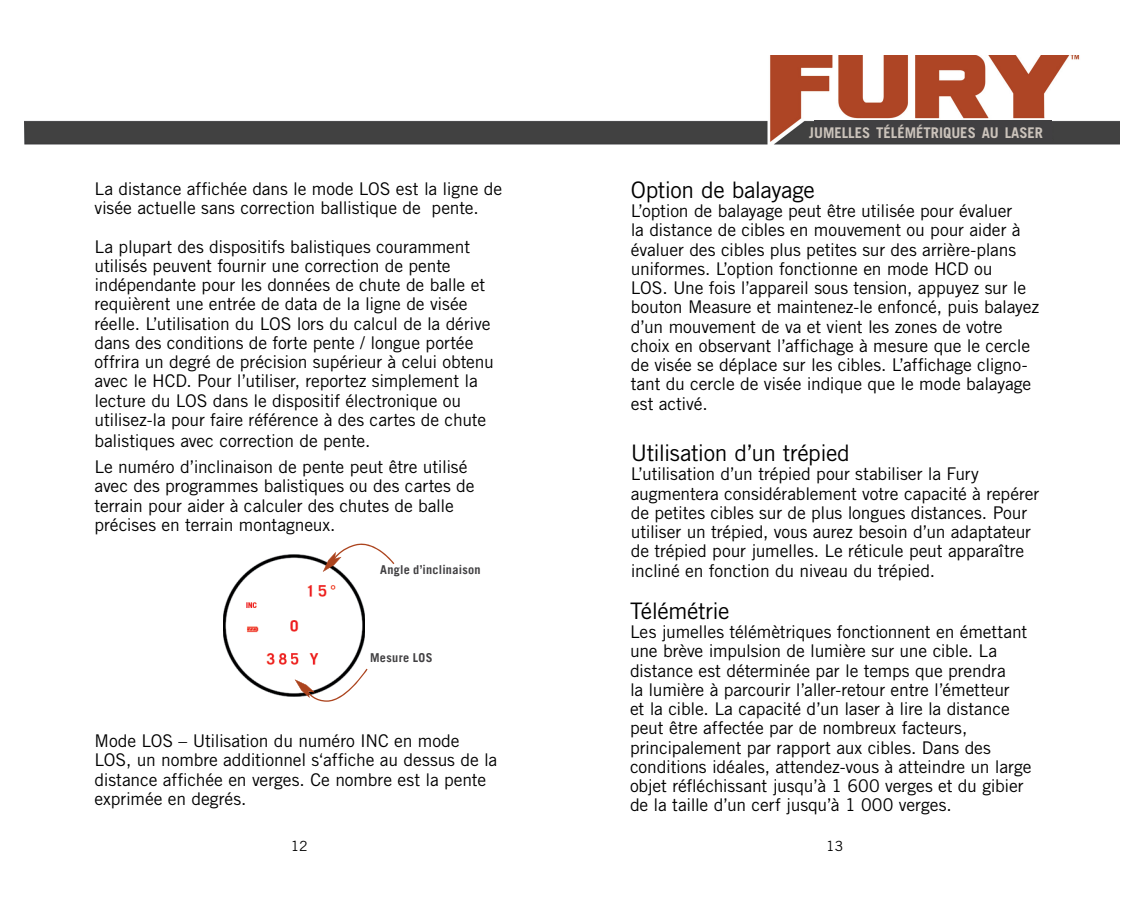
<style>
.page{position:relative;width:1134px;height:914px;background:#fff}
.page>*{position:absolute;margin:0;border:0;box-sizing:border-box;transform-origin:0 0}
.t1{font:22.75px "Trade Gothic LT Std";letter-spacing:-.02em;color:#000}
.t2{font:17.5px/19.2px "Trade Gothic LT Std";letter-spacing:-.01em;color:#000}
.t3{font:700 14.7px "Trade Gothic LT Std";color:#cbc3bb}
.t4{font:14px "Trade Gothic LT Std";color:#000}
.t5{font:700 12.25px "Trade Gothic LT";letter-spacing:.025em;color:#414042}
</style>
<div class="page">
<img style="left:25px;top:55px;width:1094px;height:90px">
<div style="left:815px;top:120px;width:237px;height:21px;background:#414042"></div>
<img style="left:223px;top:554px;width:142px;height:142px">
<svg style="left:323px;top:543px;width:71px;height:29px"></svg>
<svg style="left:295px;top:668px;width:73px;height:33px"></svg>
<p class="t2" style="left:94px;top:181px;width:409px">La distance affichée dans le mode LOS est la ligne de visée actuelle sans correction ballistique de pente.</p>
<p class="t2" style="left:94px;top:238px;width:401px">La plupart des dispositifs balistiques couramment utilisés peuvent fournir une correction de pente indépendante pour les données de chute de balle et requièrent une entrée de data de la ligne de visée réelle. L’utilisation du LOS lors du calcul de la dérive dans des conditions de forte pente / longue portée offrira un degré de précision supérieur à celui obtenu avec le HCD. Pour l’utiliser, reportez simplement la lecture du LOS dans le dispositif électronique ou utilisez-la pour faire référence à des cartes de chute</p>
<p class="t2" style="left:94px;top:433px;width:278px">balistiques avec correction de pente.</p>
<p class="t2" style="left:94px;top:459px;width:382px">Le numéro d’inclinaison de pente peut être utilisé avec des programmes balistiques ou des cartes de terrain pour aider à calculer des chutes de balle précises en terrain montagneux.</p>
<p class="t5" style="left:380px;top:564px;width:102px">Angle d’inclinaison</p>
<p class="t5" style="left:370px;top:652px;width:64px">Mesure LOS</p>
<p class="t2" style="left:95px;top:732px;width:404px">Mode LOS – Utilisation du numéro INC en mode LOS, un nombre additionnel s‘affiche au dessus de la distance affichée en verges. Ce nombre est la pente exprimée en degrés.</p>
<p class="t3" style="left:809px;top:124px;width:235px">JUMELLES TÉLÉMÉTRIQUES AU LASER</p>
<h1 class="t1" style="left:631px;top:181px;width:186px">Option de balayage</h1>
<p class="t2" style="left:631px;top:203px;width:410px">L’option de balayage peut être utilisée pour évaluer<br>la distance de cibles en mouvement ou pour aider à évaluer des cibles plus petites sur des arrière-plans uniformes. L’option fonctionne en mode HCD ou<br>LOS. Une fois l’appareil sous tension, appuyez sur le bouton Measure et maintenez-le enfoncé, puis balayez d’un mouvement de va et vient les zones de votre choix en observant l’affichage à mesure que le cercle de visée se déplace sur les cibles. L’affichage cligno&shy;tant du cercle de visée indique que le mode balayage est activé.</p>
<h1 class="t1" style="left:631px;top:444px;width:221px">Utilisation d’un trépied</h1>
<p class="t2" style="left:631px;top:466px;width:410px">L’utilisation d’un trépied pour stabiliser la Fury augmentera considérablement votre capacité à repérer de petites cibles sur de plus longues distances. Pour utiliser un trépied, vous aurez besoin d’un adaptateur de trépied pour jumelles. Le réticule peut apparaître incliné en fonction du niveau du trépied.</p>
<h1 class="t1" style="left:630px;top:602px;width:101px">Télémétrie</h1>
<p class="t2" style="left:630px;top:623px;width:403px">Les jumelles télémètriques fonctionnent en émettant une brève impulsion de lumière sur une cible. La distance est déterminée par le temps que prendra<br>la lumière à parcourir l’aller-retour entre l’émetteur<br>et la cible. La capacité d’un laser à lire la distance peut être affectée par de nombreux facteurs, principalement par rapport aux cibles. Dans des conditions idéales, attendez-vous à atteindre un large objet réfléchissant jusqu’à 1 600 verges et du gibier de la taille d’un cerf jusqu’à 1 000 verges.</p>
<p class="t4" style="left:291px;top:840px;width:19px">12</p>
<p class="t4" style="left:826px;top:840px;width:19px">13</p>
</div>
